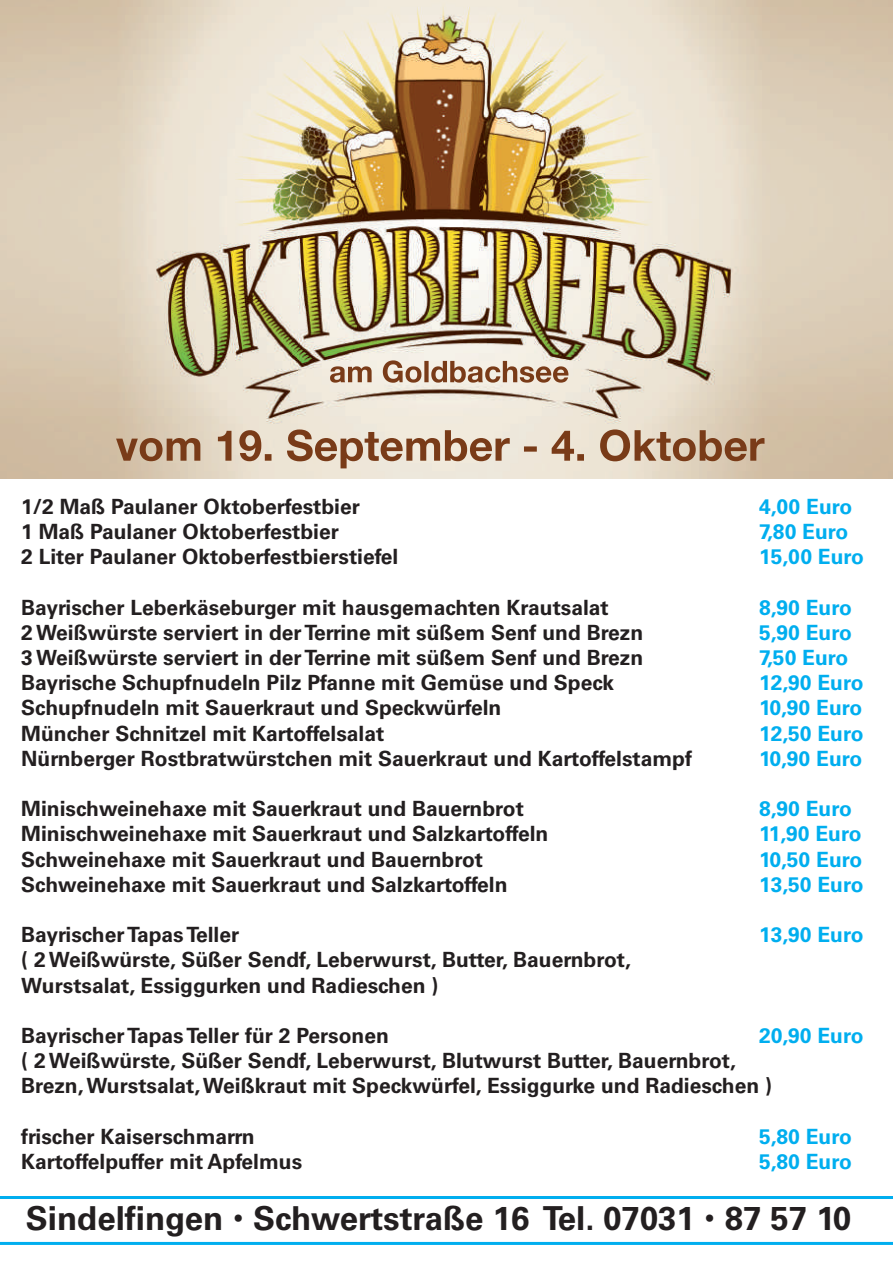
<style>
.page{position:relative;width:893px;height:1263px;background:#fff}
.page>*{position:absolute;margin:0;border:0;box-sizing:border-box;transform-origin:0 0}
.t1{font:700 33px "Univers LT Std";color:#231f20}
.t2{font:700 21px/25.2px "Univers LT Std";color:#231f20}
.t3{font:700 21px/25.2px "Univers LT Std";color:#00aeef}
.s1{font-family:"Helvetica"}
</style>
<div class="page">
<img style="left:0;top:0;width:893px;height:478px">
<hr style="left:0;top:1196px;width:893px;height:3px;background:#00aeef">
<hr style="left:0;top:1242px;width:893px;height:3px;background:#00aeef">
<p class="t2" style="left:21px;top:494px;width:379px">1/2 Maß Paulaner Oktoberfestbier<br>1 Maß Paulaner Oktoberfestbier<br>2 Liter Paulaner Oktoberfestbierstiefel</p>
<p class="t2" style="left:21px;top:595px;width:672px">Bayrischer Leberkäseburger mit hausgemachten Krautsalat<br>2 Weißwürste serviert in der Terrine mit süßem Senf und Brezn<br>3 Weißwürste serviert in der Terrine mit süßem Senf und Brezn Bayrische Schupfnudeln Pilz Pfanne mit Gemüse und Speck Schupfnudeln mit Sauerkraut und Speckwürfeln<br>Müncher Schnitzel mit Kartoffelsalat<br>Nürnberger Rostbratwürstchen mit Sauerkraut und Kartoffelstampf</p>
<p class="t2" style="left:21px;top:796px;width:529px">Minischweinehaxe mit Sauerkraut und Bauernbrot Minischweinehaxe mit Sauerkraut und Salzkartoffeln Schweinehaxe mit Sauerkraut und Bauernbrot Schweinehaxe mit Sauerkraut und Salzkartoffeln</p>
<p class="t2" style="left:21px;top:922px;width:611px">Bayrischer Tapas Teller<br>( 2 Weißwürste, Süßer Sendf, Leberwurst, Butter, Bauernbrot,<br>Wurstsalat, Essiggurken und Radieschen )</p>
<p class="t2" style="left:21px;top:1023px;width:752px">Bayrischer Tapas Teller für 2 Personen<br>( 2 Weißwürste, Süßer Sendf, Leberwurst, Blutwurst Butter, Bauernbrot,<br>Brezn, Wurstsalat, Weißkraut mit Speckwürfel, Essiggurke und Radieschen )</p>
<p class="t2" style="left:21px;top:1124px;width:282px">frischer Kaiserschmarrn<br>Kartoffelpuffer mit Apfelmus</p>
<h1 class="t1" style="left:26px;top:1199px;width:827px">Sindelfingen <span class="s1">•</span> Schwertstraße 16 Tel. 07031 <span class="s1">•</span> 87 57 10</h1>
<p class="t3" style="left:759px;top:494px;width:106px">4,00 Euro<br>7,80 Euro<br>15,00 Euro</p>
<p class="t3" style="left:759px;top:595px;width:106px">8,90 Euro<br>5,90 Euro<br>7,50 Euro<br>12,90 Euro<br>10,90 Euro<br>12,50 Euro<br>10,90 Euro</p>
<p class="t3" style="left:759px;top:796px;width:106px">8,90 Euro<br>11,90 Euro<br>10,50 Euro<br>13,50 Euro</p>
<p class="t3" style="left:759px;top:922px;width:106px">13,90 Euro</p>
<p class="t3" style="left:759px;top:1023px;width:106px">20,90 Euro</p>
<p class="t3" style="left:759px;top:1124px;width:94px">5,80 Euro<br>5,80 Euro</p>
</div>
